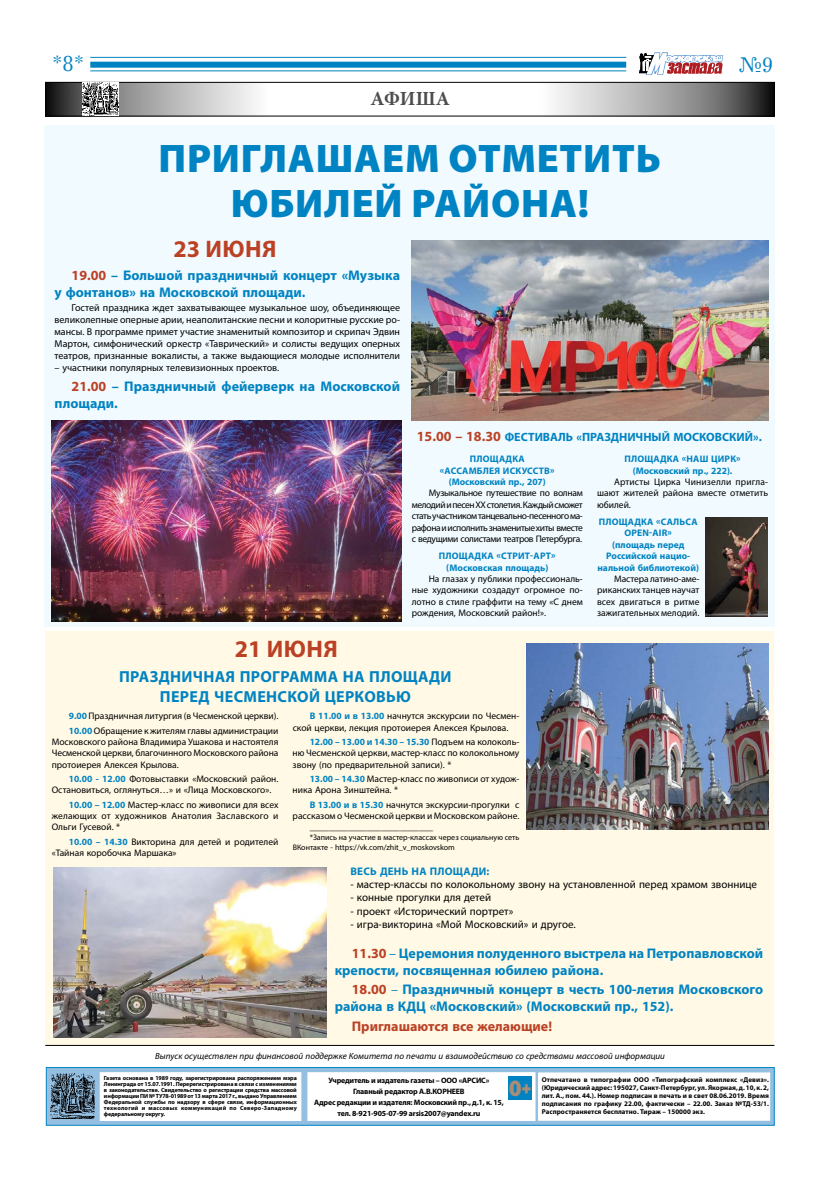
<style>
.page{position:relative;width:820px;height:1191px;background:#fff}
.page>*{position:absolute;margin:0;border:0;box-sizing:border-box;transform-origin:0 0}
.t1{font:900 40px/45px "Myriad Pro";letter-spacing:.02em;color:#0083c2;text-align:center}
.t2{font:700 24px "Myriad Pro";letter-spacing:.02em;color:#bb4125}
.t3{font:23px "Journal C";color:#0083c2}
.t4{font:22px "Journal C";color:#0083c2;scale:.9 1}
.t5{font:21.8px "Free Set Black C";color:#a78c77;scale:.76 1}
.t6{font:700 20px "Minion Pro";color:#4d4d4f}
.t7{font:700 16px "Myriad Pro";letter-spacing:.02em;color:#0083c2}
.t8{font:700 14px/16.8px "Myriad Pro";color:#0083c2}
.t9{font:700 14px "Myriad Pro";color:#bb4125}
.t10{font:700 12px "Myriad Pro";color:#0083c2}
.t11{font:11px "Myriad Pro";color:#000}
.t12{font:700 11px "Myriad Pro";letter-spacing:.02em;color:#0083c2}
.t13{font:10px/12px "Myriad Pro";color:#000;text-align:justify}
.t14{font:9.5px/11.4px "Myriad Pro";color:#000;text-align:justify}
.t15{font:700 9.5px/11.4px "Myriad Pro";letter-spacing:.02em;color:#0083c2;text-align:center}
.t16{font:700 9.5px "Myriad Pro";color:#0083c2}
.t17{font:italic 9px "Myriad Pro";color:#000}
.t18{font:8px/9.6px "Myriad Pro";color:#000}
.t19{font:700 7.8px "Myriad Pro";letter-spacing:-.02em;color:#000}
.t20{font:700 7px/8px "Myriad Pro";letter-spacing:.005em;color:#000;text-align:justify}
.t21{font:700 6px/6px "Myriad Pro";letter-spacing:-.01em;color:#000;text-align:justify}
.s1{color:#bb4125}
.s2{font-size:14px;color:#bb4125}
.s3{font-weight:700;color:#0083c2}
.s4{font-weight:400}
.s5{font-size:18.2px}
</style>
<div class="page">
<img style="left:47px;top:84px;width:725px;height:30px">
<div style="left:45px;top:82px;width:729px;height:34px;border:1px solid #000"></div>
<img style="left:82px;top:82px;width:36px;height:34px">
<div style="left:90px;top:62px;width:536px;height:6px;background:#0083c2"></div>
<hr style="left:90px;top:70px;width:536px;height:1px;background:#0083c2">
<hr style="left:90px;top:57px;width:536px;height:1px;background:#0083c2">
<svg style="left:639px;top:52px;width:84px;height:23px"></svg>
<div style="left:44px;top:125px;width:730px;height:501px;background:#f1fafe"></div>
<div style="left:46px;top:631px;width:727px;height:414px;background:#fff9e5"></div>
<div style="left:46px;top:1067px;width:728px;height:58px;background:linear-gradient(to right,#95bfe1,#95bfe1);border:1px solid #0083c2"></div>
<img style="left:50px;top:1073px;width:45px;height:45px">
<div style="left:100px;top:1072px;width:201px;height:48px;background:#fff;border:1px solid #fff"></div>
<div style="left:538px;top:1072px;width:231px;height:48px;background:#fff;border:1px solid #fff"></div>
<div style="left:307px;top:1072px;width:228px;height:48px;background:#fff;border:1px solid #fff"></div>
<div style="left:508px;top:1076px;width:23px;height:23px;background:#0083c2"></div>
<hr style="left:45px;top:1045px;width:729px;height:1px;background:#000">
<img style="left:53px;top:867px;width:273px;height:170px">
<img style="left:411px;top:240px;width:356px;height:181px">
<img style="left:526px;top:643px;width:241px;height:186px">
<img style="left:705px;top:518px;width:62px;height:98px">
<img style="left:52px;top:421px;width:349px;height:200px">
<h3 class="t3" style="left:52px;top:51px;width:33px">*8*</h3>
<h3 class="t4" style="left:738px;top:53px;width:40px">№9</h3>
<h3 class="t6" style="left:370px;top:85px;width:80px">АФИША</h3>
<h1 class="t1" style="left:158px;top:134px;width:504px">Приглашаем отметить юбилей района!</h1>
<h2 class="t2" style="left:173px;top:233px;width:104px">23 июня</h2>
<h3 class="t8" style="left:55px;top:266px;width:347px;text-indent:17px"><span class="s1">19.00</span> – Большой праздничный концерт «Музыка у фонтанов» на Московской площади.</h3>
<p class="t13" style="left:55px;top:302px;width:347px;text-indent:17px">Гостей праздника ждет захватывающее музыкальное шоу, объединяющее великолепные оперные арии, неаполитанские песни и колоритные русские ро&shy;мансы. В программе примет участие знаменитый композитор и скрипач Эдвин Мартон, симфонический оркестр «Таврический» и солисты ведущих оперных театров, признанные вокалисты, а также выдающиеся молодые исполнители</p>
<p class="t13" style="left:55px;top:362px;width:226px">– участники популярных телевизионных проектов.</p>
<h3 class="t8" style="left:55px;top:377px;width:347px;text-indent:17px"><span class="s1">21.00</span> – Праздничный фейерверк на Московской площади.</h3>
<h2 class="t2" style="left:235px;top:633px;width:104px">21 июня</h2>
<p class="t10" style="left:416px;top:429px;width:196px"><span class="s2">15.00 – 18.30</span> ФЕСТИ ВАЛЬ «ПРАЗДНИ</p>
<p class="t10" style="left:635px;top:429px;width:128px">ЧНЫ Й МОСКОВСКИ Й».</p>
<p class="t15" style="left:470px;top:453px;width:55px">Площадка</p>
<p class="t15" style="left:448px;top:464px;width:107px;text-align:left;text-indent:20px">мблея искусств» (Московский пр., 207)</p>
<p class="t14" style="left:411px;top:487px;width:172px;text-indent:17px">Музыкальное путешествие по волнам мелодий и песен ХХ столетия. Каждый сможет стать участником танцевально-песенного ма&shy;рафона и исполнить знаменитые хиты вместе с ведущими солистами театров Петербурга.</p>
<p class="t15" style="left:439px;top:550px;width:118px">Площадка «Стрит-АРТ» (Московская площадь)</p>
<p class="t14" style="left:411px;top:573px;width:172px;text-indent:17px">На глазах у публики профессиональ&shy;ные художники создадут огромное по&shy;лотно в стиле граффити на тему «С днем рождения, Московский район!».</p>
<p class="t15" style="left:440px;top:464px;width:18px">«Асса</p>
<p class="t15" style="left:624px;top:453px;width:118px">Площадка «Наш Цирк» (Московский пр., 222).</p>
<p class="t14" style="left:596px;top:476px;width:172px;text-indent:17px">Артисты Цирка Чинизелли пригла&shy;шают жителей района вместе отметить юбилей.</p>
<p class="t15" style="left:598px;top:516px;width:94px">Площадка «Сальса</p>
<p class="t15" style="left:624px;top:527px;width:49px">open-air»</p>
<p class="t15" style="left:611px;top:538px;width:74px">(площадь перед</p>
<p class="t16" style="left:606px;top:550px;width:85px">Российской нацио-</p>
<p class="t15" style="left:597px;top:561px;width:103px">нальной библиотекой)</p>
<p class="t14" style="left:596px;top:573px;width:104px;text-indent:17px">Мастера латино-аме&shy;риканских танцев научат всех двигаться в ритме зажигательных мелодий.</p>
<h3 class="t7" style="left:119px;top:666px;width:42px">ПРАЗДНИ</h3>
<h3 class="t7" style="left:193px;top:666px;width:58px">ЧНАЯ ПРОГР</h3>
<h3 class="t7" style="left:289px;top:666px;width:93px">АММА НА ПЛОЩ</h3>
<h3 class="t7" style="left:418px;top:666px;width:23px">АДИ</h3>
<h3 class="t7" style="left:160px;top:685px;width:11px">ПЕРЕД</h3>
<h3 class="t7" style="left:214px;top:685px;width:41px">ЧЕСМЕН</h3>
<h3 class="t7" style="left:277px;top:685px;width:69px">СКОЙ ЦЕРКО</h3>
<h3 class="t7" style="left:376px;top:685px;width:36px">ВЬЮ</h3>
<p class="t14" style="left:69px;top:709px;width:211px;line-height:14.2px"><span class="s3">9.00</span> Праздничная литургия (в Чесменской церкви).<br><span class="s3">10.00</span> Обращение к жителям главы администрации</p>
<p class="t14" style="left:52px;top:736px;width:228px">Московского района Владимира Ушакова и настоятеля Чесменской церкви, благочинного Московского района протоиерея Алексея Крылова.</p>
<p class="t14" style="left:52px;top:773px;width:228px;text-indent:17px"><span class="s3">10.00 - 12.00</span> Фотовыставки «Московский район.<br>Остановиться, оглянуться…» и «Лица Московского».</p>
<p class="t14" style="left:52px;top:798px;width:228px;text-indent:17px"><span class="s3">10.00 – 12.00</span> Мастер-класс по живописи для всех желающих от художников Анатолия Заславского и Ольги Гусевой. *</p>
<p class="t14" style="left:52px;top:835px;width:228px;text-indent:17px"><span class="s3">10.00 – 14.30</span> Викторина для детей и родителей «Тайная коробочка Маршака»</p>
<p class="t14" style="left:292px;top:710px;width:228px;text-indent:17px"><span class="s3">В 11.00 и в 13.00</span> начнутся экскурсии по Чесмен&shy;ской церкви, лекция протоиерея Алексея Крылова.</p>
<p class="t14" style="left:292px;top:736px;width:228px;text-indent:17px"><span class="s3">12.00 – 13.00 и 14.30 – 15.30</span> Подъем на колоколь&shy;ню Чесменской церкви, мастер-класс по колокольному звону (по предварительной записи). *</p>
<p class="t14" style="left:292px;top:773px;width:228px;text-indent:17px"><span class="s3">13.00 – 14.30</span> Мастер-класс по живописи от худож&shy;ника Арона Зинштейна. *</p>
<p class="t14" style="left:309px;top:798px;width:211px"><span class="s3">В 13.00 и в 15.30</span> начнутся экскурсии-прогулки с</p>
<p class="t14" style="left:292px;top:810px;width:228px">рассказом о Чесменской церкви и Московском районе.</p>
<p class="t14" style="left:309px;top:821px;width:125px">__________________________</p>
<p class="t18" style="left:292px;top:832px;width:228px;text-indent:17px">*Запись на участие в мастер-классах через социальную сеть<br>ВКонтакте - https://vk.com/zhit_v_moskovskom</p>
<p class="t12" style="left:350px;top:864px;width:140px">Весь день на площади:</p>
<p class="t11" style="left:350px;top:877px;width:408px">- мастер-классы по колокольному звону на установленной перед храмом звоннице</p>
<p class="t11" style="left:350px;top:891px;width:142px">- конные прогулки для детей</p>
<p class="t11" style="left:350px;top:904px;width:164px">- проект «Исторический портрет»</p>
<p class="t11" style="left:350px;top:917px;width:227px">- игра-викторина «Мой Московский» и другое.</p>
<h3 class="t8" style="left:334px;top:944px;width:430px;text-indent:17px"><span class="s1">11.30</span> <span class="s4">–</span> Церемония полуденного выстрела на Петропавловской крепости, посвященная юбилею района.</h3>
<h3 class="t8" style="left:334px;top:980px;width:430px;text-indent:17px"><span class="s1">18.00</span> <span class="s4">–</span> Праздничный концерт в честь 100-летия Московского района в КДЦ «Московский» (Московский пр., 152).</h3>
<h3 class="t9" style="left:351px;top:1017px;width:202px">Приглашаются все желающие!</h3>
<p class="t17" style="left:155px;top:1050px;width:511px">Выпуск осуществлен при финансовой поддержке Комитета по печати и взаимодействию со средствами массовой информации</p>
<p class="t21" style="left:104px;top:1074px;width:194px">Газета основана в 1989 году, зарегистрирована распоряжением мэра Ленинграда от 15.07.1991. Перерегистрирована в связи с изменениями в законодательстве. Свидетельство о регистрации средства массовой информации ПИ № ТУ78-01989 от 13 марта 2017 г., выдано Управлением Федеральной службы по надзору в сфере связи, информационных технологий и массовых коммуникаций по Северо-Западному федеральному округу.</p>
<p class="t19" style="left:328px;top:1075px;width:119px">Учредитель и издатель газеты – ООО</p>
<p class="t19" style="left:458px;top:1075px;width:32px">«АРСИС»</p>
<h3 class="t5" style="left:509px;top:1075px;width:31px">0<span class="s5">+</span></h3>
<p class="t19" style="left:353px;top:1086px;width:85px">Главный редактор А.В.КОРНЕЕ</p>
<p class="t19" style="left:460px;top:1086px;width:6px">В</p>
<p class="t19" style="left:314px;top:1097px;width:191px">Адрес редакции и издателя: Московский пр., д.1, к. 15,</p>
<p class="t19" style="left:337px;top:1108px;width:144px">тел. 8-921-905-07-99 arsis2007@yandex.ru</p>
<p class="t20" style="left:541px;top:1075px;width:229px;text-indent:110px">«Типографский комплекс «Девиз». (Юридический адрес: 195027, Санкт-Петербург, ул. Якорная, д. 10, к. 2, лит. А., пом. 44.). Номер подписан в печать и в свет 08.06.2019. Время подписания по графику 22.00, фактически – 22.00. Заказ №ТД-53/1.<br>Распространяется бесплатно. Тираж – 150000 экз.</p>
<p class="t20" style="left:541px;top:1075px;width:98px">Отпечатано в типографии ООО</p>
</div>
